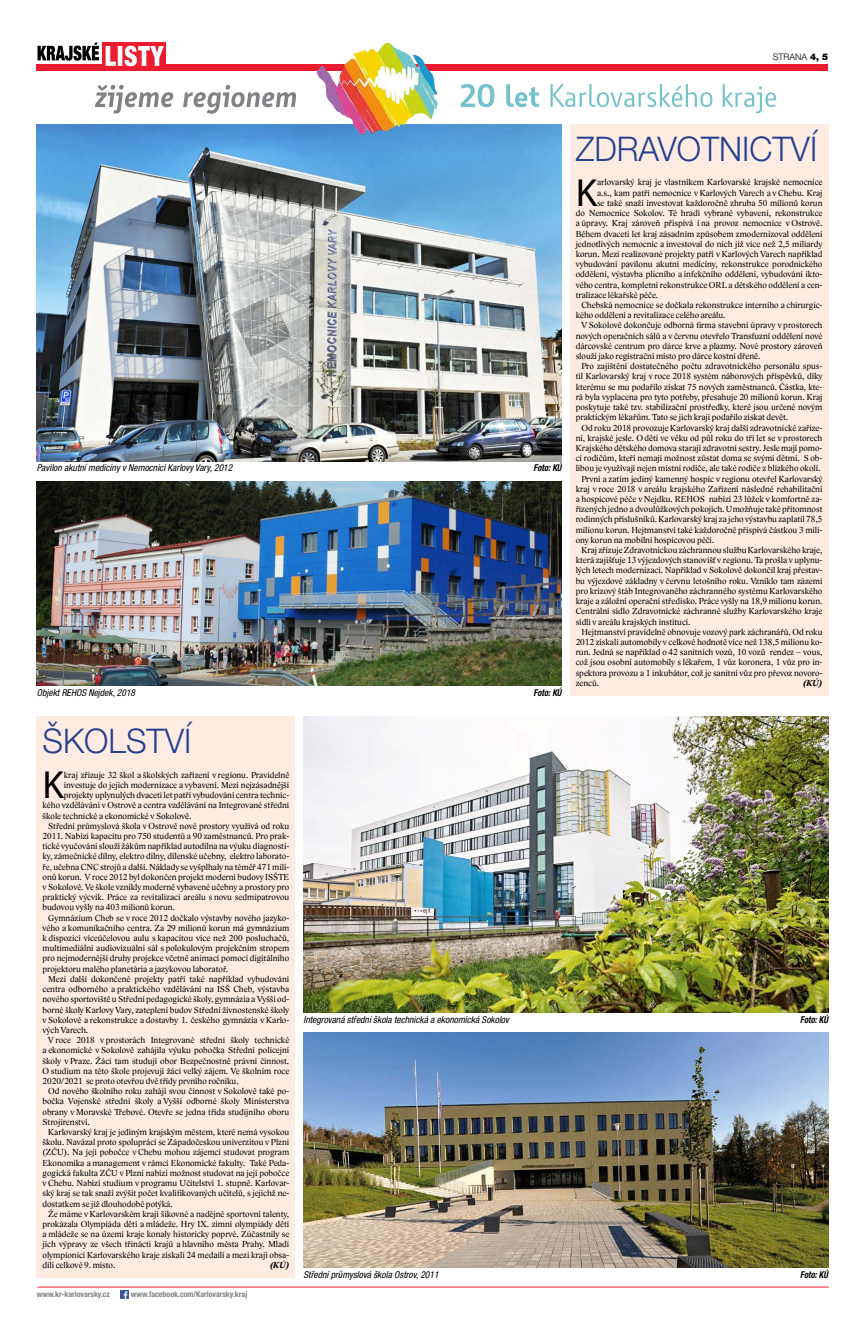
<style>
.page{position:relative;width:865px;height:1333px;background:#fff}
.page>*{position:absolute;margin:0;border:0;box-sizing:border-box;transform-origin:0 0}
.t1{font:39.3px "Myriad Pro";color:#000}
.t2{font:300 34px "Helvetica Neue LT Pro";color:#25408f;scale:.96 1}
.popisek_fotografie{font:italic condensed 9.5px "Helvetica Neue LT Pro";color:#000}
.popisek_fotografie-2{font:italic 700 condensed 9.5px "Helvetica Neue LT Pro";color:#000;scale:.9 1}
.t3{font:9px/10.2px "Lido STFCE";color:#000;text-align:justify}
.t4{font:300 9px "Helvetica Neue LT Pro";color:#000}
.t5{font:italic 700 9px "Lido STFCE";color:#000}
.t6{font:700 condensed 8px "Helvetica Neue LT Pro";color:#808285}
.s1{font-weight:900}
</style>
<div class="page">
<img style="left:37px;top:124px;width:524px;height:337px">
<svg style="left:37px;top:43px;width:62px;height:18px"></svg>
<div style="left:37px;top:64px;width:791px;height:7px;background:#ed1b2f"></div>
<div style="left:102px;top:43px;width:64px;height:28px;background:#ed1b2f"></div>
<svg style="left:106px;top:46px;width:58px;height:20px"></svg>
<svg style="left:120px;top:1290px;width:8px;height:8px"></svg>
<hr style="left:38px;top:1286px;width:790px;height:1px;background:#ed1b2f">
<svg style="left:95px;top:85px;width:78px;height:28px"></svg>
<svg style="left:183px;top:85px;width:113px;height:29px"></svg>
<svg style="left:722px;top:84px;width:54px;height:29px"></svg>
<svg style="left:550px;top:84px;width:162px;height:23px"></svg>
<svg style="left:506px;top:84px;width:33px;height:23px"></svg>
<svg style="left:460px;top:84px;width:34px;height:23px"></svg>
<img style="left:316px;top:43px;width:122px;height:92px">
<div style="left:570px;top:124px;width:258px;height:572px;background:#feebe2"></div>
<img style="left:37px;top:481px;width:524px;height:204px">
<img style="left:303px;top:1032px;width:525px;height:235px">
<img style="left:303px;top:716px;width:525px;height:296px">
<div style="left:37px;top:716px;width:258px;height:561px;background:#feebe2"></div>
<p class="t4" style="left:772px;top:51px;width:57px">STRANA <span class="s1">4, 5</span></p>
<p class="popisek_fotografie" style="left:37px;top:462px;width:197px">Pavilon akutní medicíny v Nemocnici Karlovy Vary, 2012</p>
<p class="popisek_fotografie-2" style="left:533px;top:462px;width:33px">Foto: KÚ</p>
<p class="popisek_fotografie" style="left:37px;top:687px;width:100px">Objekt REHOS Nejdek, 2018</p>
<p class="popisek_fotografie-2" style="left:533px;top:686px;width:33px">Foto: KÚ</p>
<p class="t2" style="left:43px;top:720px;width:156px">ŠKOLSTVÍ</p>
<p class="t2" style="left:575px;top:128px;width:253px">ZDRAVOTNICTVÍ</p>
<p class="t1" style="left:575px;top:168px;width:23px">K</p>
<p class="t3" style="left:597px;top:177px;width:227px">arlovarský kraj je vlastníkem Karlovarské krajské nemocnice</p>
<p class="t3" style="left:597px;top:188px;width:227px">a.s., kam patří nemocnice v Karlových Varech a v Chebu. Kraj</p>
<p class="t3" style="left:597px;top:198px;width:227px">se také snaží investovat každoročně zhruba 50 milionů korun</p>
<p class="t3" style="left:575px;top:208px;width:248px">do Nemocnice Sokolov. Té hradí vybrané vybavení, rekonstrukce</p>
<p class="t3" style="left:575px;top:218px;width:248px">a úpravy. Kraj zároveň přispívá i na provoz nemocnice v Ostrově.</p>
<p class="t3" style="left:575px;top:228px;width:248px">Během dvaceti let kraj zásadním způsobem zmodernizoval oddělení</p>
<p class="t3" style="left:575px;top:239px;width:248px">jednotlivých nemocnic a investoval do nich již více než 2,5 miliardy</p>
<p class="t3" style="left:575px;top:249px;width:248px">korun. Mezi realizované projekty patří v Karlových Varech například</p>
<p class="t3" style="left:575px;top:259px;width:248px">vybudování pavilonu akutní medicíny, rekonstrukce porodnického</p>
<p class="t3" style="left:575px;top:269px;width:248px">oddělení, výstavba plicního a infekčního oddělení, vybudování ikto-</p>
<p class="t3" style="left:575px;top:279px;width:248px">vého centra, kompletní rekonstrukce ORL a dětského oddělení a cen-</p>
<p class="t3" style="left:575px;top:290px;width:84px">tralizace lékařské péče.</p>
<p class="t3" style="left:575px;top:300px;width:248px;text-indent:6px">Chebská nemocnice se dočkala rekonstrukce interního a chirurgic&shy;kého oddělení a revitalizace celého areálu.</p>
<p class="t3" style="left:575px;top:320px;width:248px;text-indent:6px">V Sokolově dokončuje odborná firma stavební úpravy v prostorech nových operačních sálů a v červnu otevřelo Transfuzní oddělení nové dárcovské centrum pro dárce krve a plazmy. Nové prostory zároveň slouží jako registrační místo pro dárce kostní dřeně.</p>
<p class="t3" style="left:575px;top:361px;width:248px;text-indent:6px">Pro zajištění dostatečného počtu zdravotnického personálu spus&shy;til Karlovarský kraj v roce 2018 systém náborových příspěvků, díky kterému se mu podařilo získat 75 nových zaměstnanců. Částka, kte&shy;rá byla vyplacena pro tyto potřeby, přesahuje 20 milionů korun. Kraj poskytuje také tzv. stabilizační prostředky, které jsou určené novým praktickým lékařům. Tato se jich kraji podařilo získat devět.</p>
<p class="t3" style="left:575px;top:422px;width:248px;text-indent:6px">Od roku 2018 provozuje Karlovarský kraj další zdravotnické zaříze&shy;ní, krajské jesle. O děti ve věku od půl roku do tří let se v prostorech Krajského dětského domova starají zdravotní sestry. Jesle mají pomo&shy;ci rodičům, kteří nemají možnost zůstat doma se svými dětmi. S ob&shy;libou je využívají nejen místní rodiče, ale také rodiče z blízkého okolí.</p>
<p class="t3" style="left:575px;top:473px;width:248px;text-indent:6px">První a zatím jediný kamenný hospic v regionu otevřel Karlovarský kraj v roce 2018 v areálu krajského Zařízení následné rehabilitační a hospicové péče v Nejdku. REHOS nabízí 23 lůžek v komfortně za&shy;řízených jedno a dvoulůžkových pokojích. Umožňuje také přítomnost rodinných příslušníků. Karlovarský kraj za jeho výstavbu zaplatil 78,5 milionu korun. Hejtmanství také každoročně přispívá částkou 3 mili&shy;ony korun na mobilní hospicovou péči.</p>
<p class="t3" style="left:575px;top:545px;width:248px;text-indent:6px">Kraj zřizuje Zdravotnickou záchrannou službu Karlovarského kraje, která zajišťuje 13 výjezdových stanovišť v regionu. Ta prošla v uplynu&shy;lých letech modernizací. Například v Sokolově dokončil kraj přestav&shy;bu výjezdové základny v červnu letošního roku. Vzniklo tam zázemí pro krizový štáb Integrovaného záchranného systému Karlovarského kraje a záložní operační středisko. Práce vyšly na 18,9 milionu korun.<br>Centrální sídlo Zdravotnické záchranné služby Karlovarského kraje sídlí v areálu krajských institucí.</p>
<p class="t3" style="left:575px;top:626px;width:248px;text-indent:6px">Hejtmanství pravidelně obnovuje vozový park záchranářů. Od roku 2012 získali automobily v celkové hodnotě více než 138,5 milionu ko&shy;run. Jedná se například o 42 sanitních vozů, 10 vozů rendez – vous, což jsou osobní automobily s lékařem, 1 vůz koronera, 1 vůz pro in&shy;spektora provozu a 1 inkubátor, což je sanitní vůz pro převoz novoro&shy;zenců.</p>
<p class="t5" style="left:802px;top:677px;width:21px">(KÚ)</p>
<p class="t1" style="left:43px;top:760px;width:23px">K</p>
<p class="t3" style="left:64px;top:769px;width:227px">kraj zřizuje 32 škol a školských zařízení v regionu. Pravidelně</p>
<p class="t3" style="left:64px;top:779px;width:227px">investuje do jejich modernizace a vybavení. Mezi nejzásadnější</p>
<p class="t3" style="left:64px;top:790px;width:227px">projekty uplynulých dvaceti let patří vybudování centra technic-</p>
<p class="t3" style="left:43px;top:800px;width:248px">kého vzdělávání v Ostrově a centra vzdělávání na Integrované střední</p>
<p class="t3" style="left:43px;top:810px;width:150px">škole technické a ekonomické v Sokolově.</p>
<p class="t3" style="left:43px;top:820px;width:248px;text-indent:6px">Střední průmyslová škola v Ostrově nové prostory využívá od roku 2011. Nabízí kapacitu pro 750 studentů a 90 zaměstnanců. Pro prak&shy;tické vyučování slouží žákům například autodílna na výuku diagnosti&shy;ky, zámečnické dílny, elektro dílny, dílenské učebny, elektro laborato&shy;ře, učebna CNC strojů a další. Náklady se vyšplhaly na téměř 471 mili&shy;onů korun. V roce 2012 byl dokončen projekt moderní budovy ISŠTE v Sokolově. Ve škole vznikly moderně vybavené učebny a prostory pro praktický výcvik. Práce za revitalizaci areálu s novu sedmipatrovou budovou vyšly na 403 milionů korun.</p>
<p class="t3" style="left:43px;top:912px;width:248px;text-indent:6px">Gymnázium Cheb se v roce 2012 dočkalo výstavby nového jazyko&shy;vého a komunikačního centra. Za 29 milionů korun má gymnázium k dispozici víceúčelovou aulu s kapacitou více než 200 posluchačů, multimediální audiovizuální sál s polokulovým projekčním stropem pro nejmodernější druhy projekce včetně animací pomocí digitálního projektoru malého planetária a jazykovou laboratoř.</p>
<p class="t3" style="left:43px;top:973px;width:248px;text-indent:6px">Mezi další dokončené projekty patří také například vybudování centra odborného a praktického vzdělávání na ISŠ Cheb, výstavba nového sportoviště u Střední pedagogické školy, gymnázia a Vyšší od&shy;borné školy Karlovy Vary, zateplení budov Střední živnostenské školy v Sokolově a rekonstrukce a dostavby 1. českého gymnázia v Karlo&shy;vých Varech.</p>
<p class="t3" style="left:43px;top:1035px;width:248px;text-indent:6px">V roce 2018 v prostorách Integrované střední školy technické a ekonomické v Sokolově zahájila výuku pobočka Střední policejní školy v Praze. Žáci tam studují obor Bezpečnostně právní činnost.<br>O studium na této škole projevují žáci velký zájem. Ve školním roce 2020/2021 se proto otevřou dvě třídy prvního ročníku.</p>
<p class="t3" style="left:43px;top:1086px;width:248px;text-indent:6px">Od nového školního roku zahájí svou činnost v Sokolově také po&shy;bočka Vojenské střední školy a Vyšší odborné školy Ministerstva obrany v Moravské Třebové. Otevře se jedna třída studijního oboru Strojírenství.</p>
<p class="t3" style="left:43px;top:1126px;width:248px;text-indent:6px">Karlovarský kraj je jediným krajským městem, které nemá vysokou školu. Navázal proto spolupráci se Západočeskou univerzitou v Plzni (ZČU). Na její pobočce v Chebu mohou zájemci studovat program Ekonomika a management v rámci Ekonomické fakulty. Také Peda&shy;gogická fakulta ZČU v Plzni nabízí možnost studovat na její pobočce v Chebu. Nabízí studium v programu Učitelství 1. stupně. Karlovar&shy;ský kraj se tak snaží zvýšit počet kvalifikovaných učitelů, s jejichž ne&shy;dostatkem se již dlouhodobě potýká.</p>
<p class="t3" style="left:43px;top:1208px;width:248px;text-indent:6px">Že máme v Karlovarském kraji šikovné a nadějné sportovní talenty, prokázala Olympiáda dětí a mládeže. Hry IX. zimní olympiády dětí a mládeže se na území kraje konaly historicky poprvé. Zúčastnily se jich výpravy ze všech třinácti krajů a hlavního města Prahy. Mladí olympionici Karlovarského kraje získali 24 medailí a mezi kraji obsa&shy;dili celkové 9. místo.</p>
<p class="t5" style="left:270px;top:1259px;width:21px">(KÚ)</p>
<p class="t6" style="left:37px;top:1288px;width:75px">www.kr-karlovarsky.cz</p>
<p class="t6" style="left:131px;top:1288px;width:118px">www.facebook.com/Karlovarsky.kraj</p>
<p class="popisek_fotografie" style="left:303px;top:1013px;width:207px">Integrovaná střední škola technická a ekonomická Sokolov</p>
<p class="popisek_fotografie-2" style="left:800px;top:1013px;width:33px">Foto: KÚ</p>
<p class="popisek_fotografie" style="left:303px;top:1268px;width:137px">Střední průmyslová škola Ostrov, 2011</p>
<p class="popisek_fotografie-2" style="left:800px;top:1268px;width:33px">Foto: KÚ</p>
</div>
